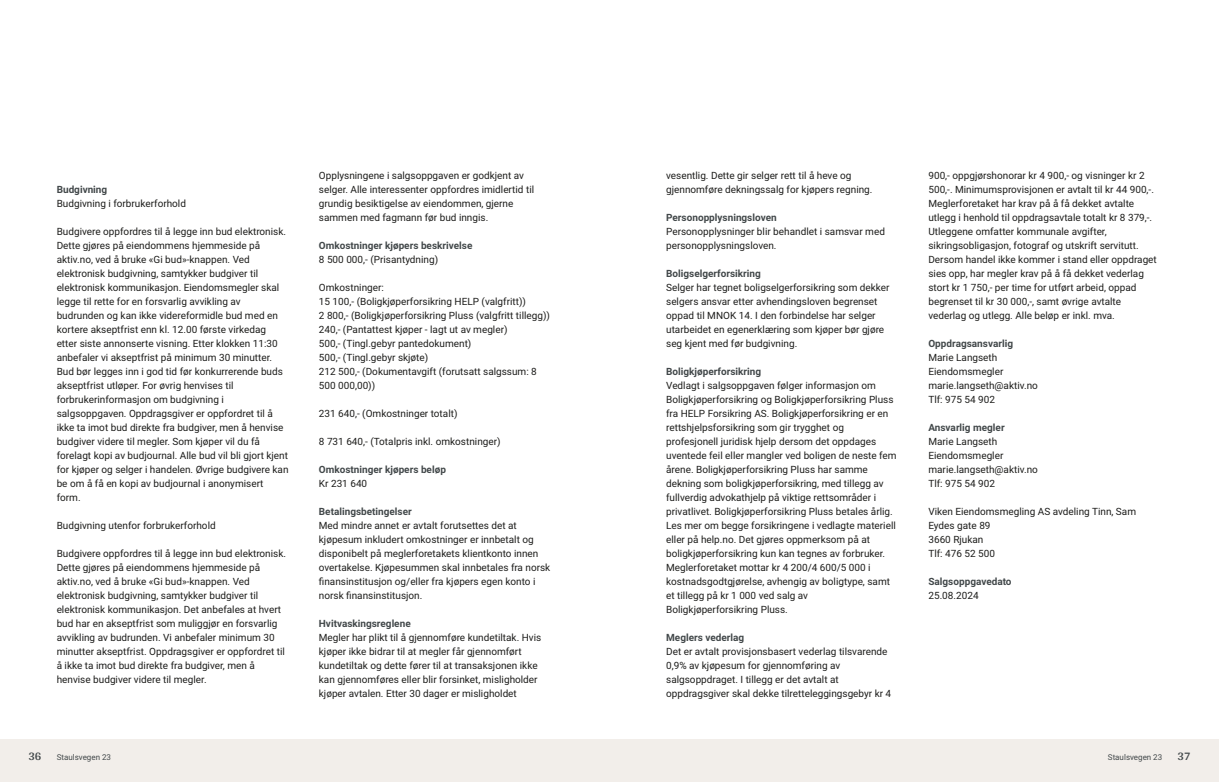
<style>
.page{position:relative;width:1219px;height:782px;background:#fff}
.page>*{position:absolute;margin:0;border:0;box-sizing:border-box;transform-origin:0 0}
.t1{font:700 12px "Arya";color:#414749}
.t2{font:10px/14px "Roboto";color:#1d1d1b}
.t3{font:700 10px "Roboto";color:#414749}
.t4{font:8px "Roboto";color:#414749}
</style>
<div class="page">
<div style="left:0;top:739px;width:612px;height:42px;background:#f2eeea"></div>
<div style="left:607px;top:739px;width:612px;height:42px;background:#f2eeea"></div>
<p class="t3" style="left:57px;top:182px;width:52px">Budgivning</p>
<p class="t2" style="left:57px;top:195px;width:131px">Budgivning i forbrukerforhold</p>
<p class="t2" style="left:57px;top:223px;width:233px">Budgivere oppfordres til å legge inn bud elektronisk.<br>Dette gjøres på eiendommens hjemmeside på aktiv.no, ved å bruke «Gi bud»‑knappen. Ved elektronisk budgivning, samtykker budgiver til elektronisk kommunikasjon. Eiendomsmegler skal legge til rette for en forsvarlig avvikling av budrunden og kan ikke videreformidle bud med en kortere akseptfrist enn kl. 12.00 første virkedag etter siste annonserte visning. Etter klokken 11:30 anbefaler vi akseptfrist på minimum 30 minutter.<br>Bud bør legges inn i god tid før konkurrerende buds akseptfrist utløper. For øvrig henvises til forbrukerinformasjon om budgivning i salgsoppgaven. Oppdragsgiver er oppfordret til å ikke ta imot bud direkte fra budgiver, men å henvise budgiver videre til megler. Som kjøper vil du få forelagt kopi av budjournal. Alle bud vil bli gjort kjent for kjøper og selger i handelen. Øvrige budgivere kan be om å få en kopi av budjournal i anonymisert form.</p>
<p class="t2" style="left:57px;top:517px;width:161px">Budgivning utenfor forbrukerforhold</p>
<p class="t2" style="left:57px;top:545px;width:231px">Budgivere oppfordres til å legge inn bud elektronisk.<br>Dette gjøres på eiendommens hjemmeside på aktiv.no, ved å bruke «Gi bud»‑knappen. Ved elektronisk budgivning, samtykker budgiver til elektronisk kommunikasjon. Det anbefales at hvert bud har en akseptfrist som muliggjør en forsvarlig avvikling av budrunden. Vi anbefaler minimum 30 minutter akseptfrist. Oppdragsgiver er oppfordret til å ikke ta imot bud direkte fra budgiver, men å henvise budgiver videre til megler.</p>
<p class="t1" style="left:28px;top:749px;width:15px">36</p>
<p class="t4" style="left:57px;top:751px;width:56px">Staulsvegen 23</p>
<p class="t2" style="left:319px;top:167px;width:217px">Opplysningene i salgsoppgaven er godkjent av selger. Alle interessenter oppfordres imidlertid til grundig besiktigelse av eiendommen, gjerne sammen med fagmann før bud inngis.</p>
<p class="t3" style="left:319px;top:238px;width:155px">Omkostninger kjøpers beskrivelse</p>
<p class="t2" style="left:319px;top:251px;width:121px">8 500 000,‑ (Prisantydning)</p>
<p class="t2" style="left:319px;top:279px;width:233px">Omkostninger:<br>15 100,‑ (Boligkjøperforsikring HELP (valgfritt))<br>2 800,‑ (Boligkjøperforsikring Pluss (valgfritt tillegg))<br>240,‑ (Pantattest kjøper ‑ lagt ut av megler)<br>500,‑ (Tingl.gebyr pantedokument)<br>500,‑ (Tingl.gebyr skjøte)<br>212 500,‑ (Dokumentavgift (forutsatt salgssum: 8<br>500 000,00))</p>
<p class="t2" style="left:319px;top:405px;width:140px">231 640,‑ (Omkostninger totalt)</p>
<p class="t2" style="left:319px;top:433px;width:183px">8 731 640,‑ (Totalpris inkl. omkostninger)</p>
<p class="t3" style="left:319px;top:462px;width:129px">Omkostninger kjøpers beløp</p>
<p class="t2" style="left:319px;top:475px;width:50px">Kr 231 640</p>
<p class="t3" style="left:319px;top:504px;width:94px">Betalingsbetingelser</p>
<p class="t2" style="left:319px;top:517px;width:233px">Med mindre annet er avtalt forutsettes det at kjøpesum inkludert omkostninger er innbetalt og disponibelt på meglerforetakets klientkonto innen overtakelse. Kjøpesummen skal innbetales fra norsk finansinstitusjon og/eller fra kjøpers egen konto i norsk finansinstitusjon.</p>
<p class="t3" style="left:319px;top:616px;width:93px">Hvitvaskingsreglene</p>
<p class="t2" style="left:319px;top:629px;width:224px">Megler har plikt til å gjennomføre kundetiltak. Hvis kjøper ikke bidrar til at megler får gjennomført kundetiltak og dette fører til at transaksjonen ikke kan gjennomføres eller blir forsinket, misligholder kjøper avtalen. Etter 30 dager er misligholdet</p>
<p class="t2" style="left:666px;top:167px;width:208px">vesentlig. Dette gir selger rett til å heve og gjennomføre dekningssalg for kjøpers regning.</p>
<p class="t3" style="left:666px;top:210px;width:112px">Personopplysningsloven</p>
<p class="t2" style="left:666px;top:223px;width:220px">Personopplysninger blir behandlet i samsvar med personopplysningsloven.</p>
<p class="t3" style="left:666px;top:266px;width:96px">Boligselgerforsikring</p>
<p class="t2" style="left:666px;top:279px;width:225px">Selger har tegnet boligselgerforsikring som dekker selgers ansvar etter avhendingsloven begrenset oppad til MNOK 14. I den forbindelse har selger utarbeidet en egenerklæring som kjøper bør gjøre seg kjent med før budgivning.</p>
<p class="t3" style="left:666px;top:364px;width:97px">Boligkjøperforsikring</p>
<p class="t2" style="left:666px;top:377px;width:232px">Vedlagt i salgsoppgaven følger informasjon om Boligkjøperforsikring og Boligkjøperforsikring Pluss fra HELP Forsikring AS. Boligkjøperforsikring er en rettshjelpsforsikring som gir trygghet og profesjonell juridisk hjelp dersom det oppdages uventede feil eller mangler ved boligen de neste fem årene. Boligkjøperforsikring Pluss har samme dekning som boligkjøperforsikring, med tillegg av fullverdig advokathjelp på viktige rettsområder i privatlivet. Boligkjøperforsikring Pluss betales årlig.<br>Les mer om begge forsikringene i vedlagte materiell eller på help.no. Det gjøres oppmerksom på at boligkjøperforsikring kun kan tegnes av forbruker.<br>Meglerforetaket mottar kr 4 200/4 600/5 000 i kostnadsgodtgjørelse, avhengig av boligtype, samt et tillegg på kr 1 000 ved salg av Boligkjøperforsikring Pluss.</p>
<p class="t3" style="left:666px;top:630px;width:80px">Meglers vederlag</p>
<p class="t2" style="left:666px;top:643px;width:227px">Det er avtalt provisjonsbasert vederlag tilsvarende 0,9% av kjøpesum for gjennomføring av salgsoppdraget. I tillegg er det avtalt at oppdragsgiver skal dekke tilretteleggingsgebyr kr 4</p>
<p class="t2" style="left:928px;top:167px;width:230px">900,‑ oppgjørshonorar kr 4 900,‑ og visninger kr 2<br>500,‑. Minimumsprovisjonen er avtalt til kr 44 900,‑.<br>Meglerforetaket har krav på å få dekket avtalte utlegg i henhold til oppdragsavtale totalt kr 8 379,‑.<br>Utleggene omfatter kommunale avgifter, sikringsobligasjon, fotograf og utskrift servitutt.<br>Dersom handel ikke kommer i stand eller oppdraget sies opp, har megler krav på å få dekket vederlag stort kr 1 750,‑ per time for utført arbeid, oppad begrenset til kr 30 000,‑, samt øvrige avtalte vederlag og utlegg. Alle beløp er inkl. mva.</p>
<p class="t3" style="left:928px;top:336px;width:86px">Oppdragsansvarlig</p>
<p class="t2" style="left:928px;top:349px;width:111px">Marie Langseth<br>Eiendomsmegler marie.langseth@aktiv.no<br>Tlf: 975 54 902</p>
<p class="t3" style="left:928px;top:420px;width:78px">Ansvarlig megler</p>
<p class="t2" style="left:928px;top:433px;width:111px">Marie Langseth<br>Eiendomsmegler marie.langseth@aktiv.no<br>Tlf: 975 54 902</p>
<p class="t2" style="left:928px;top:503px;width:209px">Viken Eiendomsmegling AS avdeling Tinn, Sam<br>Eydes gate 89<br>3660 Rjukan<br>Tlf: 476 52 500</p>
<p class="t3" style="left:928px;top:574px;width:85px">Salgsoppgavedato</p>
<p class="t2" style="left:928px;top:587px;width:52px">25.08.2024</p>
<p class="t4" style="left:1108px;top:751px;width:56px">Staulsvegen 23</p>
<p class="t1" style="left:1177px;top:749px;width:15px">37</p>
</div>
